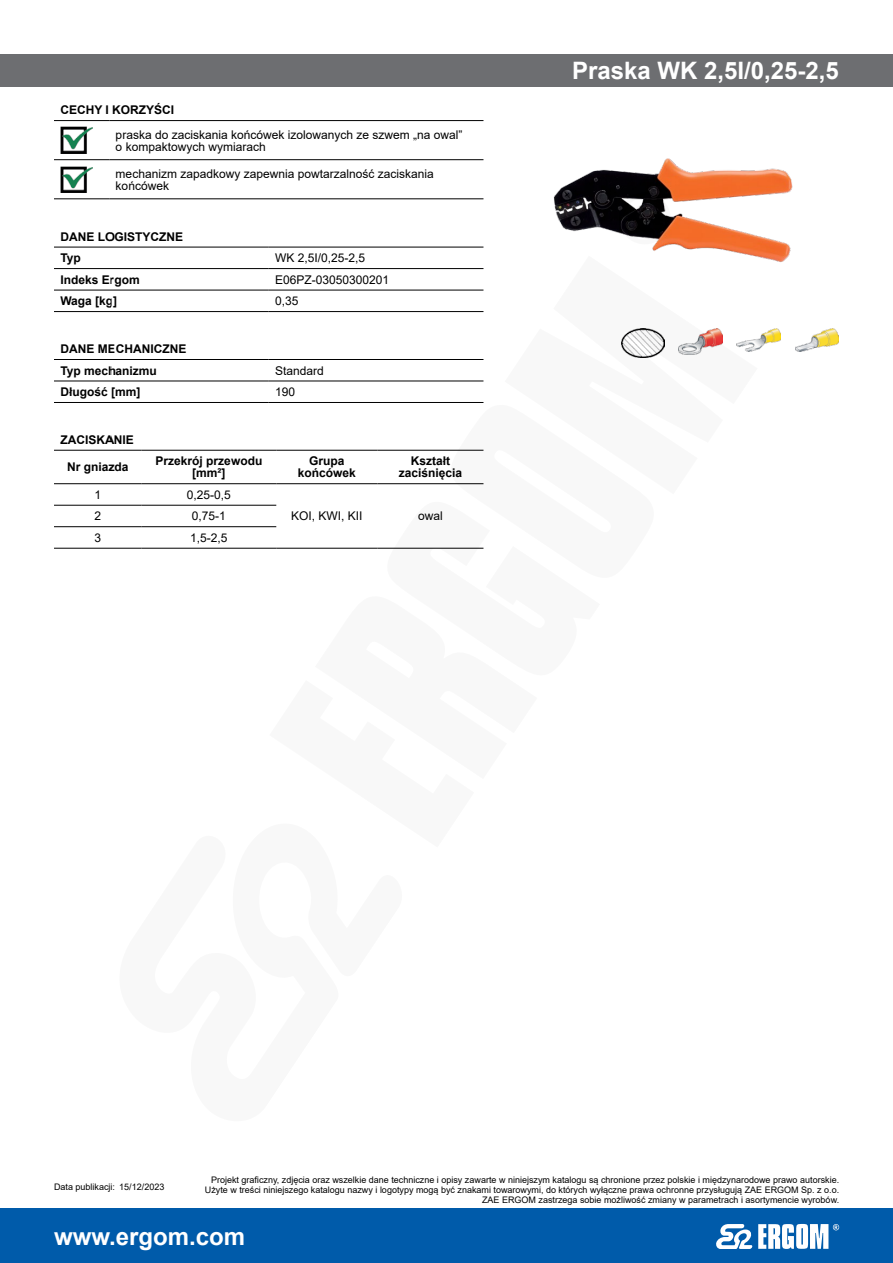
<style>
.page{position:relative;width:893px;height:1263px;background:#fff}
.page>*{position:absolute;margin:0;border:0;box-sizing:border-box;transform-origin:0 0}
.produkt-nazwa{font:700 24px "Arial";color:#fff}
.opis-body{font:12px/12px "Arial";color:#000}
.opis-body-bold{font:700 12px "Arial";color:#000}
.opis-body-srodek-bol{font:700 12px/12px "Arial";color:#000;text-align:center}
.opis-body-srodek{font:12px "Arial";color:#000}
.t1{font:9px/9.8px "Arial";color:#000;text-align:right}
</style>
<div class="page">
<div style="left:0;top:1209px;width:893px;height:54px;background:#005baa"></div>
<svg style="left:716px;top:1224px;width:123px;height:25px"></svg>
<div style="left:0;top:54px;width:893px;height:32px;background:#6d6e71"></div>
<img style="left:553px;top:158px;width:240px;height:104px">
<hr style="left:54px;top:120px;width:55px;height:1px;background:#000">
<hr style="left:109px;top:120px;width:374px;height:1px;background:#000">
<hr style="left:54px;top:159px;width:55px;height:1px;background:#000">
<hr style="left:109px;top:159px;width:374px;height:1px;background:#000">
<hr style="left:54px;top:199px;width:55px;height:1px;background:#000">
<hr style="left:109px;top:199px;width:374px;height:1px;background:#000">
<img style="left:60px;top:127px;width:33px;height:26px">
<img style="left:60px;top:166px;width:33px;height:26px">
<hr style="left:54px;top:247px;width:215px;height:1px;background:#000">
<hr style="left:269px;top:247px;width:214px;height:1px;background:#000">
<hr style="left:54px;top:268px;width:215px;height:1px;background:#000">
<hr style="left:269px;top:268px;width:214px;height:1px;background:#000">
<hr style="left:54px;top:290px;width:215px;height:1px;background:#000">
<hr style="left:269px;top:290px;width:214px;height:1px;background:#000">
<hr style="left:54px;top:311px;width:215px;height:1px;background:#000">
<hr style="left:269px;top:311px;width:214px;height:1px;background:#000">
<hr style="left:54px;top:359px;width:215px;height:1px;background:#000">
<hr style="left:269px;top:359px;width:214px;height:1px;background:#000">
<hr style="left:54px;top:381px;width:215px;height:1px;background:#000">
<hr style="left:269px;top:381px;width:214px;height:1px;background:#000">
<hr style="left:54px;top:402px;width:215px;height:1px;background:#000">
<hr style="left:269px;top:402px;width:214px;height:1px;background:#000">
<hr style="left:54px;top:450px;width:88px;height:1px;background:#000">
<hr style="left:142px;top:450px;width:134px;height:1px;background:#000">
<hr style="left:54px;top:483px;width:88px;height:1px;background:#000">
<hr style="left:142px;top:483px;width:134px;height:1px;background:#000">
<hr style="left:54px;top:505px;width:88px;height:1px;background:#000">
<hr style="left:142px;top:505px;width:134px;height:1px;background:#000">
<hr style="left:54px;top:526px;width:88px;height:1px;background:#000">
<hr style="left:142px;top:526px;width:134px;height:1px;background:#000">
<hr style="left:54px;top:548px;width:88px;height:1px;background:#000">
<hr style="left:142px;top:548px;width:134px;height:1px;background:#000">
<img style="left:795px;top:329px;width:44px;height:22px">
<img style="left:758px;top:329px;width:22px;height:21px">
<svg style="left:553px;top:255px;width:205px;height:103px"></svg>
<svg style="left:269px;top:449px;width:215px;height:100px"></svg>
<p class="opis-body-bold" style="left:60px;top:102px;width:115px">CECHY I KORZYŚCI</p>
<p class="opis-body" style="left:116px;top:128px;width:348px">praska do zaciskania końcówek izolowanych ze szwem „na owal” o kompaktowych wymiarach</p>
<p class="opis-body" style="left:116px;top:167px;width:320px">mechanizm zapadkowy zapewnia powtarzalność zaciskania końcówek</p>
<p class="opis-body-bold" style="left:60px;top:228px;width:124px">DANE LOGISTYCZNE</p>
<p class="opis-body-bold" style="left:60px;top:249px;width:22px">Typ</p>
<p class="opis-body" style="left:275px;top:252px;width:92px">WK 2,5I/0,25-2,5</p>
<p class="opis-body-bold" style="left:60px;top:271px;width:81px">Indeks Ergom</p>
<p class="opis-body" style="left:275px;top:273px;width:116px">E06PZ-03050300201</p>
<p class="opis-body-bold" style="left:60px;top:292px;width:58px">Waga [kg]</p>
<p class="opis-body" style="left:275px;top:295px;width:25px">0,35</p>
<p class="opis-body-bold" style="left:60px;top:340px;width:127px">DANE MECHANICZNE</p>
<p class="opis-body-bold" style="left:60px;top:362px;width:98px">Typ mechanizmu</p>
<p class="opis-body" style="left:275px;top:364px;width:50px">Standard</p>
<p class="opis-body-bold" style="left:60px;top:383px;width:82px">Długość [mm]</p>
<p class="opis-body" style="left:275px;top:386px;width:22px">190</p>
<p class="opis-body-bold" style="left:60px;top:431px;width:75px">ZACISKANIE</p>
<p class="opis-body-srodek-bol" style="left:67px;top:461px;width:63px">Nr gniazda</p>
<p class="opis-body-srodek-bol" style="left:156px;top:455px;width:108px">Przekrój przewodu [mm²]</p>
<p class="opis-body-srodek-bol" style="left:298px;top:455px;width:60px">Grupa końcówek</p>
<p class="opis-body-srodek-bol" style="left:399px;top:455px;width:65px">Kształt zaciśnięcia</p>
<p class="opis-body-srodek" style="left:94px;top:486px;width:8px">1</p>
<p class="opis-body-srodek" style="left:187px;top:486px;width:46px">0,25-0,5</p>
<p class="opis-body-srodek" style="left:94px;top:508px;width:8px">2</p>
<p class="opis-body-srodek" style="left:192px;top:508px;width:36px">0,75-1</p>
<p class="opis-body-srodek" style="left:291px;top:508px;width:73px">KOI, KWI, KII</p>
<p class="opis-body-srodek" style="left:418px;top:508px;width:26px">owal</p>
<p class="opis-body-srodek" style="left:94px;top:529px;width:8px">3</p>
<p class="opis-body-srodek" style="left:190px;top:529px;width:39px">1,5-2,5</p>
<p class="produkt-nazwa" style="left:572px;top:54px;width:268px">Praska WK 2,5I/0,25-2,5</p>
<p class="t1" style="left:54px;top:1182px;width:112px">Data publikacji: 15/12/2023</p>
<p class="t1" style="left:205px;top:1175px;width:636px">Projekt graficzny, zdjęcia oraz wszelkie dane techniczne i opisy zawarte w niniejszym katalogu są chronione przez polskie i międzynarodowe prawo autorskie.<br>Użyte w treści niniejszego katalogu nazwy i logotypy mogą być znakami towarowymi, do których wyłączne prawa ochronne przysługują ZAE ERGOM Sp. z o.o.<br>ZAE ERGOM zastrzega sobie możliwość zmiany w parametrach i asortymencie wyrobów.</p>
<h1 class="produkt-nazwa" style="left:54px;top:1219px;width:193px">www.ergom.com</h1>
</div>
